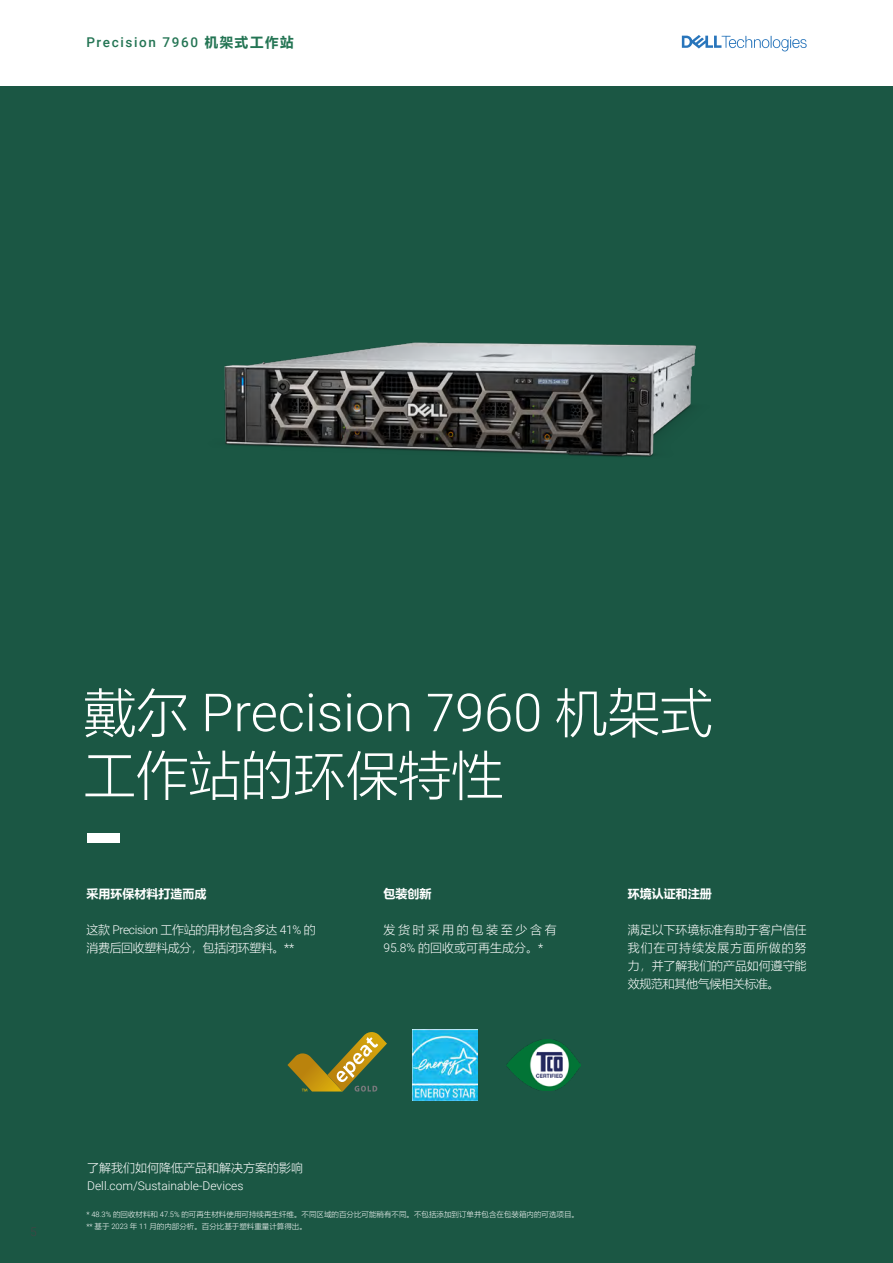
<style>
.page{position:relative;width:893px;height:1263px;background:#fff}
.page>*{position:absolute;margin:0;border:0;box-sizing:border-box;transform-origin:0 0}
.t1{font:300 52.5px/62.4px "Microsoft Ya Hei";color:#fff}
.t2{font:500 13.5px "Roboto";letter-spacing:.12em;color:#247554}
.t3{font:300 12px/18px "Microsoft Ya Hei";letter-spacing:-.01em;color:#fff;text-align:justify}
.t4{font:300 12px/18px "Microsoft Ya Hei";letter-spacing:-.03em;color:#fff}
.t5{font:300 12px/18px "Microsoft Ya Hei";letter-spacing:.22em;color:#fff}
.t6{font:300 12px "Roboto";color:#fff}
.t7{font:700 12px "Microsoft Ya Hei";color:#fff}
.t8{font:300 12px "Roboto";color:#444}
.t9{font:300 7.5px "Microsoft Ya Hei";color:#fff}
.s1{font-family:"Microsoft Ya Hei";font-weight:700}
.s2{font-family:"Roboto"}
</style>
<div class="page">
<div style="left:0;top:86px;width:893px;height:1177px;background:#1b5744"></div>
<img style="left:224px;top:342px;width:472px;height:115px">
<div style="left:87px;top:833px;width:33px;height:9px;background:#fff"></div>
<img style="left:506px;top:1039px;width:74px;height:51px">
<img style="left:412px;top:1029px;width:66px;height:71px">
<svg style="left:287px;top:1032px;width:100px;height:59px"></svg>
<svg style="left:682px;top:35px;width:125px;height:16px"></svg>
<p class="t2" style="left:86px;top:33px;width:209px">Precision 7960 <span class="s1">机架式工作站</span></p>
<p class="t1" style="left:83px;top:680px;width:631px">戴尔 <span class="s2">Precision 7960</span> 机架式工作站的环保特性</p>
<p class="t7" style="left:86px;top:886px;width:121px">采用环保材料打造而成</p>
<p class="t4" style="left:86px;top:921px;width:231px">这款 <span class="s2">Precision</span> 工作站的用材包含多达 <span class="s2">41%</span> 的消费后回收塑料成分，包括闭环塑料。<span class="s2">**</span></p>
<p class="t7" style="left:384px;top:886px;width:49px">包装创新</p>
<p class="t5" style="left:384px;top:921px;width:175px">发货时采用的包装至少含有<br><span class="s2">95.8%</span> 的回收或可再生成分。<span class="s2">*</span></p>
<p class="t7" style="left:628px;top:886px;width:85px">环境认证和注册</p>
<p class="t3" style="left:628px;top:921px;width:180px">满足以下环境标准有助于客户信任我们在可持续发展方面所做的努力，并了解我们的产品如何遵守能效规范和其他气候相关标准。</p>
<h3 class="t8" style="left:30px;top:1223px;width:8px">5</h3>
<p class="t3" style="left:87px;top:1158px;width:218px">了解我们如何降低产品和解决方案的影响</p>
<p class="t6" style="left:87px;top:1177px;width:158px">Dell.com/Sustainable-Devices</p>
<p class="t9" style="left:86px;top:1210px;width:494px"><span class="s2">* 48.3%</span> 的回收材料和 <span class="s2">47.5%</span> 的可再生材料使用可持续再生纤维。不同区域的百分比可能稍有不同。不包括添加到订单并包含在包装箱内的可选项目。</p>
<p class="t9" style="left:86px;top:1222px;width:222px"><span class="s2">**</span> 基于 <span class="s2">2023</span> 年 <span class="s2">11</span> 月的内部分析。百分比基于塑料重量计算得出。</p>
</div>
